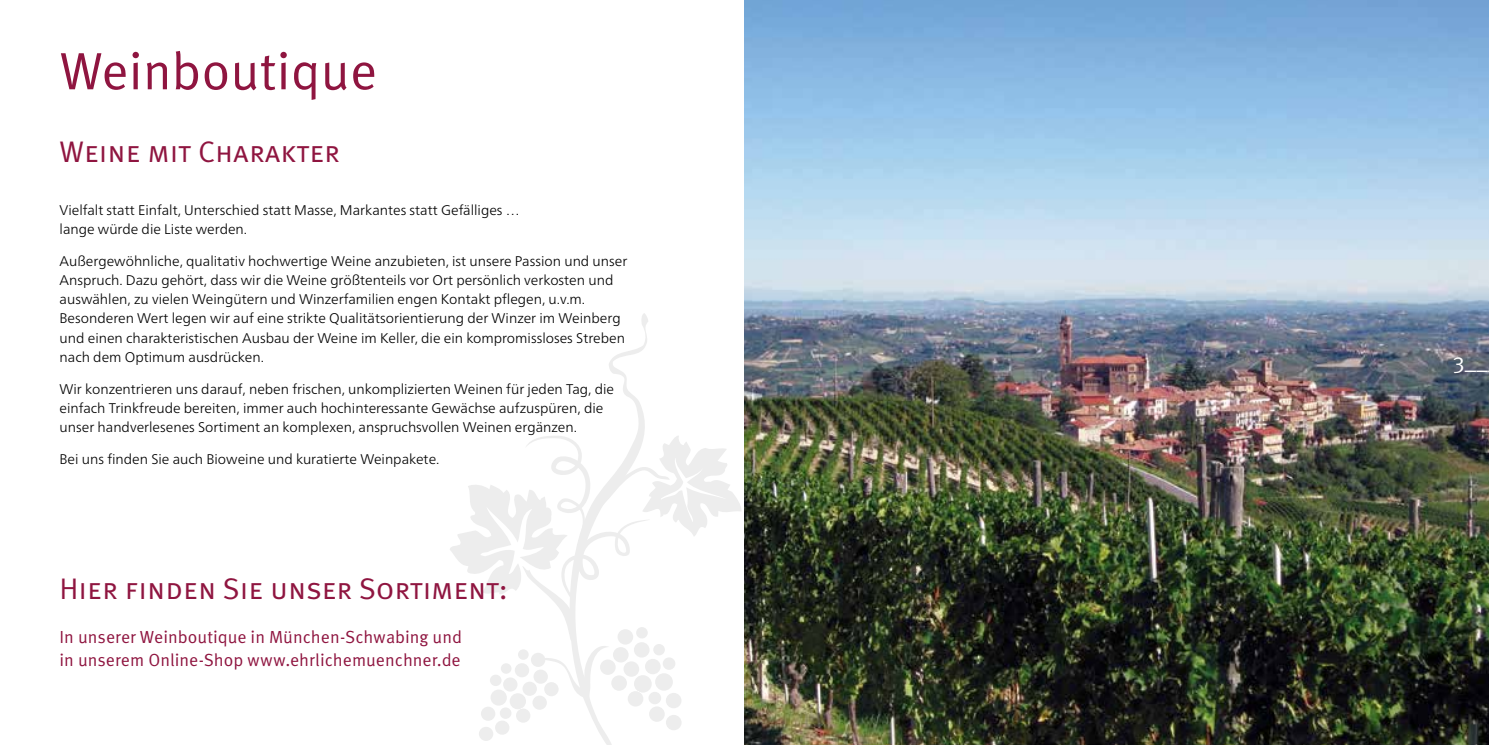
<style>
.page{position:relative;width:1489px;height:745px;background:#fff}
.page>*{position:absolute;margin:0;border:0;box-sizing:border-box;transform-origin:0 0}
.t1{font:52.5px "Meta Pro Norm";color:#8f1540}
.t2{font:29.75px "Meta Pro Norm";color:#8f1540}
.t3{font:22.75px "Meta Pro Norm";color:#fff}
.t4{font:17.5px/23.6px "Meta Pro Norm";letter-spacing:.005em;color:#8f1540}
.t5{font:300 14px/19.2px "Frutiger Neue LT Pro";color:#000}
</style>
<div class="page">
<img style="left:744px;top:0;width:744px;height:744px">
<svg style="left:604px;top:313px;width:44px;height:431px"></svg>
<svg style="left:450px;top:435px;width:291px;height:305px"></svg>
<h1 class="t1" style="left:60px;top:31px;width:319px">Weinboutique</h1>
<h2 class="t2" style="left:60px;top:129px;width:282px">Weine mit Charakter</h2>
<p class="t5" style="left:60px;top:200px;width:462px">Vielfalt statt Einfalt, Unterschied statt Masse, Markantes statt Gefälliges … lange würde die Liste werden.</p>
<p class="t5" style="left:60px;top:251px;width:569px">Außergewöhnliche, qualitativ hochwertige Weine anzubieten, ist unsere Passion und unser Anspruch. Dazu gehört, dass wir die Weine größtenteils vor Ort persönlich verkosten und auswählen, zu vielen Weingütern und Winzerfamilien engen Kontakt pflegen, u.v.m.<br>Besonderen Wert legen wir auf eine strikte Qualitätsorientierung der Winzer im Weinberg und einen charakteristischen Ausbau der Weine im Keller, die ein kompromissloses Streben nach dem Optimum ausdrücken.</p>
<p class="t5" style="left:60px;top:379px;width:556px">Wir konzentrieren uns darauf, neben frischen, unkomplizierten Weinen für jeden Tag, die einfach Trinkfreude bereiten, immer auch hochinteressante Gewächse aufzuspüren, die unser handverlesenes Sortiment an komplexen, anspruchsvollen Weinen ergänzen.</p>
<p class="t5" style="left:60px;top:449px;width:381px">Bei uns finden Sie auch Bioweine und kuratierte Weinpakete.</p>
<h2 class="t2" style="left:60px;top:566px;width:450px">Hier finden Sie unser Sortiment:</h2>
<p class="t4" style="left:60px;top:623px;width:404px">In unserer Weinboutique in München-Schwabing und in unserem Online-Shop www.ehrlichemuenchner.de</p>
<h3 class="t3" style="left:1452px;top:343px;width:37px">3__</h3>
</div>
